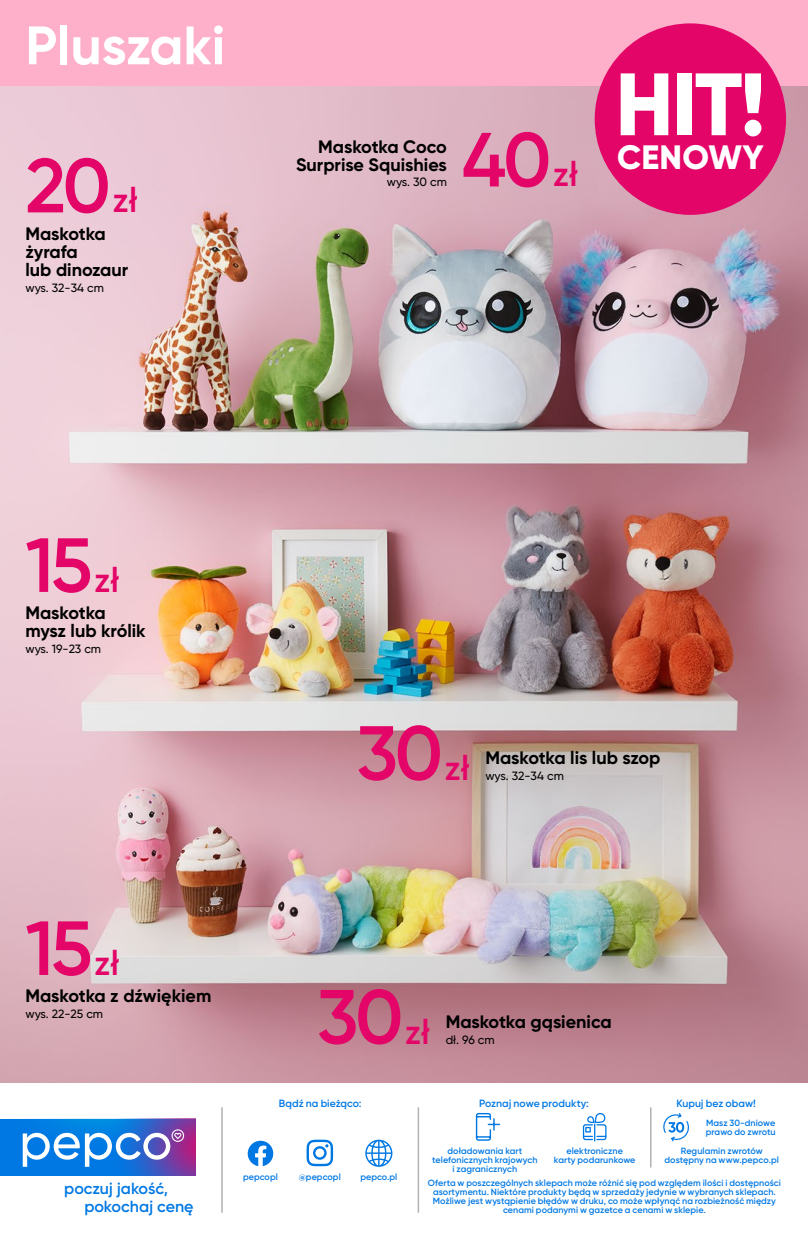
<style>
.page{position:relative;width:808px;height:1234px;background:#fff}
.page>*{position:absolute;margin:0;border:0;box-sizing:border-box;transform-origin:0 0}
.t1{font:800 88.2px "Gilroy";color:#fff}
.t2{font:600 76.5px "Gilroy";letter-spacing:-.04em;color:#e30567}
.t3{font:700 54px "Gilroy";color:#fff}
.t4{font:800 33.75px "Gilroy";letter-spacing:.01em;color:#fff}
.t5{font:700 18px/18px "Gilroy";letter-spacing:-.005em;color:#000}
.t6{font:600 16.05px/18.1px "Gilroy";letter-spacing:-.005em;color:#0078e3}
.t7{font:500 12px "Gilroy";color:#000}
.t8{font:600 10.5px "Gilroy";color:#0078e3}
.t9{font:600 9px/9px "Gilroy";letter-spacing:.005em;color:#0078e3;text-align:center}
.s1{font-size:34.5px}
</style>
<div class="page">
<img style="left:0;top:85px;width:808px;height:997px">
<div style="left:0;top:0;width:808px;height:85px;background:#feafc9"></div>
<svg style="left:0;top:1118px;width:195px;height:56px;background:#4783d8"></svg>
<svg style="left:475px;top:1112px;width:26px;height:29px"></svg>
<svg style="left:582px;top:1113px;width:25px;height:28px"></svg>
<svg style="left:663px;top:1113px;width:26px;height:29px"></svg>
<hr style="left:418px;top:1106px;width:1px;height:106px;background:#b3b2b2">
<hr style="left:221px;top:1106px;width:2px;height:106px;background:#b3b2b2">
<hr style="left:650px;top:1106px;width:1px;height:61px;background:#b3b2b2">
<svg style="left:307px;top:1139px;width:26px;height:26px"></svg>
<svg style="left:248px;top:1140px;width:25px;height:25px"></svg>
<svg style="left:365px;top:1139px;width:27px;height:27px"></svg>
<div style="left:595px;top:23px;width:191px;height:192px;background:#e30567;border-radius:50%"></div>
<h3 class="t3" style="left:25px;top:12px;width:201px">Pluszaki</h3>
<h2 class="t2" style="left:25px;top:138px;width:113px">20<span class="s1">zł</span></h2>
<h3 class="t5" style="left:25px;top:224px;width:104px">Maskotka żyrafa<br>lub dinozaur</h3>
<h3 class="t7" style="left:25px;top:280px;width:80px">wys. 32-34 cm</h3>
<h3 class="t5" style="left:296px;top:137px;width:152px;text-align:right">Maskotka Coco<br>Surprise Squishies</h3>
<h3 class="t7" style="left:387px;top:175px;width:62px">wys. 30 cm</h3>
<h2 class="t2" style="left:462px;top:112px;width:118px">40<span class="s1">zł</span></h2>
<h1 class="t1" style="left:615px;top:49px;width:152px">HIT!</h1>
<h3 class="t4" style="left:617px;top:136px;width:148px">CENOWY</h3>
<h2 class="t2" style="left:25px;top:517px;width:95px">15<span class="s1">zł</span></h2>
<h3 class="t5" style="left:25px;top:604px;width:122px">Maskotka mysz lub królik</h3>
<h3 class="t7" style="left:25px;top:641px;width:77px">wys. 19-23 cm</h3>
<h2 class="t2" style="left:357px;top:705px;width:114px">30<span class="s1">zł</span></h2>
<h3 class="t5" style="left:485px;top:748px;width:177px">Maskotka lis lub szop</h3>
<h3 class="t7" style="left:485px;top:768px;width:80px">wys. 32-34 cm</h3>
<h2 class="t2" style="left:25px;top:900px;width:95px">15<span class="s1">zł</span></h2>
<h3 class="t5" style="left:25px;top:986px;width:187px">Maskotka z dźwiękiem</h3>
<h3 class="t7" style="left:25px;top:1006px;width:79px">wys. 22-25 cm</h3>
<h3 class="t6" style="left:84px;top:1179px;width:111px;text-indent:-20px">poczuj jakość, pokochaj cenę</h3>
<h2 class="t2" style="left:317px;top:969px;width:114px">30<span class="s1">zł</span></h2>
<h3 class="t5" style="left:446px;top:1012px;width:168px">Maskotka gąsienica</h3>
<h3 class="t7" style="left:446px;top:1031px;width:50px">dł. 96 cm</h3>
<p class="t8" style="left:279px;top:1096px;width:84px">Bądź na bieżąco:</p>
<p class="t8" style="left:479px;top:1096px;width:111px">Poznaj nowe produkty:</p>
<p class="t8" style="left:676px;top:1096px;width:81px">Kupuj bez obaw!</p>
<p class="t9" style="left:243px;top:1172px;width:36px">pepcopl</p>
<p class="t9" style="left:299px;top:1172px;width:43px">@pepcopl</p>
<p class="t9" style="left:360px;top:1172px;width:39px">pepco.pl</p>
<p class="t9" style="left:706px;top:1117px;width:71px;text-align:left">Masz 30-dniowe prawo do zwrotu</p>
<p class="t9" style="left:432px;top:1145px;width:107px">doładowania kart telefonicznych krajowych i zagranicznych</p>
<p class="t9" style="left:428px;top:1177px;width:354px">Oferta w poszczególnych sklepach może różnić się pod względem ilości i dostępności asortymentu. Niektóre produkty będą w sprzedaży jedynie w wybranych sklepach.<br>Możliwe jest wystąpienie błędów w druku, co może wpłynąć na rozbieżność między cenami podanymi w gazetce a cenami w sklepie.</p>
<p class="t9" style="left:554px;top:1145px;width:83px">elektroniczne<br>karty podarunkowe</p>
<p class="t9" style="left:665px;top:1145px;width:116px">Regulamin zwrotów dostępny na www.pepco.pl</p>
</div>
